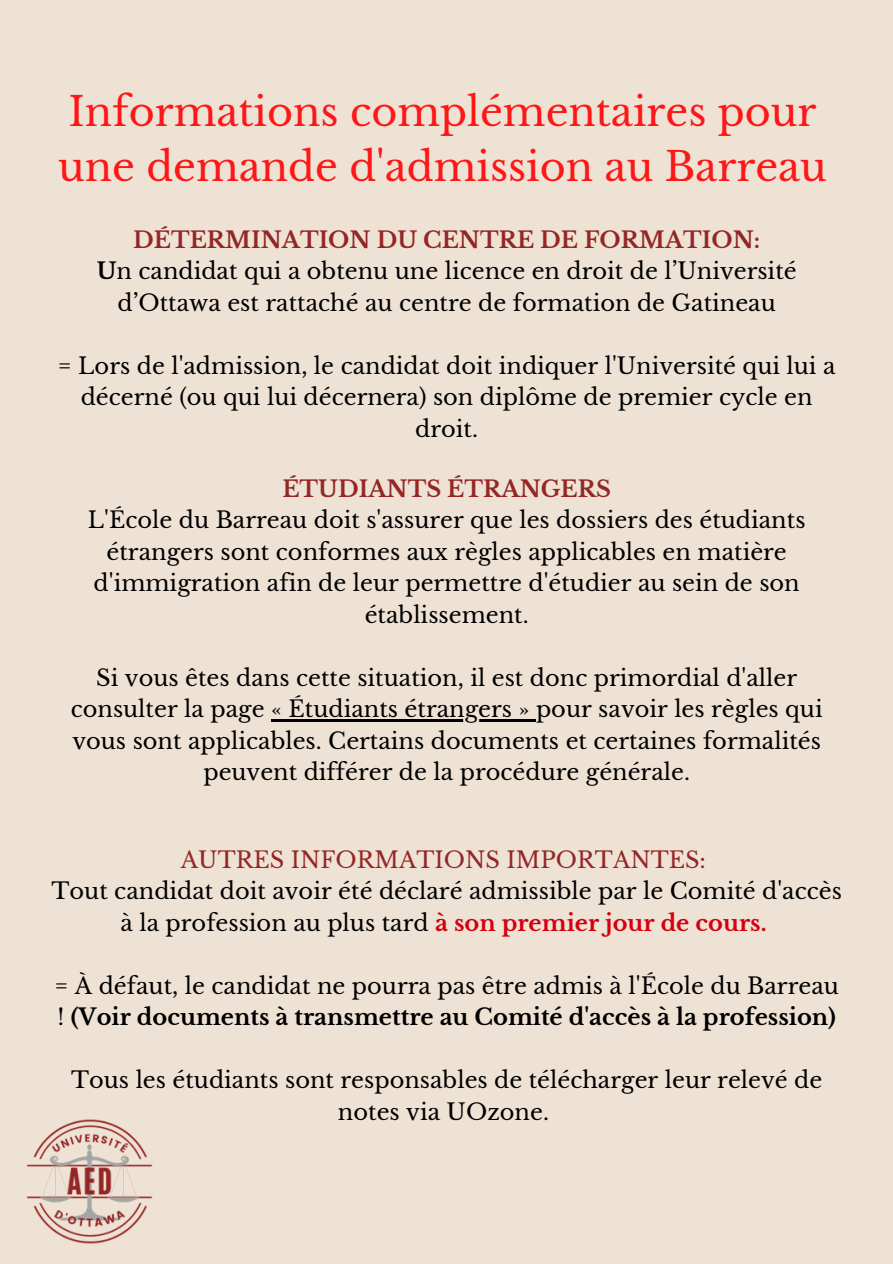
<style>
.page{position:relative;width:893px;height:1264px;background:#fff}
.page>*{position:absolute;margin:0;border:0;box-sizing:border-box;transform-origin:0 0}
.t1{font:39.75px/55.2px "Libre Baskerville";color:#ff1616}
.t2{font:22.5px/31.5px "Libre Baskerville";color:#000;text-align:center}
.t3{font:22.5px "Libre Baskerville";color:#942626}
.t4{font:700 22.5px "Libre Baskerville";color:#942626}
.s1{font-weight:700;color:#942626}
.s2{font-weight:700}
.s3{font-weight:700;color:#d5000f}
</style>
<div class="page">
<div style="left:0;top:0;width:892px;height:1263px;background:#eee2d4"></div>
<img style="left:26px;top:1119px;width:127px;height:125px">
<hr style="left:271px;top:719px;width:265px;height:2px;background:#000">
<h1 class="t1" style="left:58px;top:84px;width:770px">Informations complémentaires pour une demande d'admission au Barreau</h1>
<p class="t2" style="left:97px;top:224px;width:701px"><span class="s1">DÉTERMINATION DU CENTRE DE FORMATION:<br></span><span class="s2">U</span>n candidat qui a obtenu une licence en droit de l’Université d’Ottawa est rattaché au centre de formation de Gatineau</p>
<p class="t2" style="left:58px;top:350px;width:779px">= Lors de l'admission, le candidat doit indiquer l'Université qui lui a décerné (ou qui lui décernera) son diplôme de premier cycle en droit.</p>
<p class="t4" style="left:282px;top:475px;width:330px">ÉTUDIANTS ÉTRANGERS</p>
<p class="t2" style="left:88px;top:504px;width:719px">L'École du Barreau doit s'assurer que les dossiers des étudiants étrangers sont conformes aux règles applicables en matière d'immigration afin de leur permettre d'étudier au sein de son établissement.</p>
<p class="t2" style="left:71px;top:662px;width:753px">Si vous êtes dans cette situation, il est donc primordial d'aller consulter la page « Étudiants étrangers » pour savoir les règles qui vous sont applicables. Certains documents et certaines formalités peuvent différer de la procédure générale.</p>
<p class="t3" style="left:181px;top:845px;width:526px">AUTRES INFORMATIONS IMPORTANTES:</p>
<p class="t2" style="left:51px;top:875px;width:792px">Tout candidat doit avoir été déclaré admissible par le Comité d'accès à la profession au plus tard <span class="s3">à son premier jour de cours.</span></p>
<p class="t2" style="left:54px;top:970px;width:785px;text-align:left">= À défaut, le candidat ne pourra pas être admis à l'École du Barreau ! <span class="s2">(Voir documents à transmettre au Comité d'accès à la profession)</span></p>
<p class="t2" style="left:71px;top:1064px;width:752px">Tous les étudiants sont responsables de télécharger leur relevé de notes via UOzone.</p>
</div>
